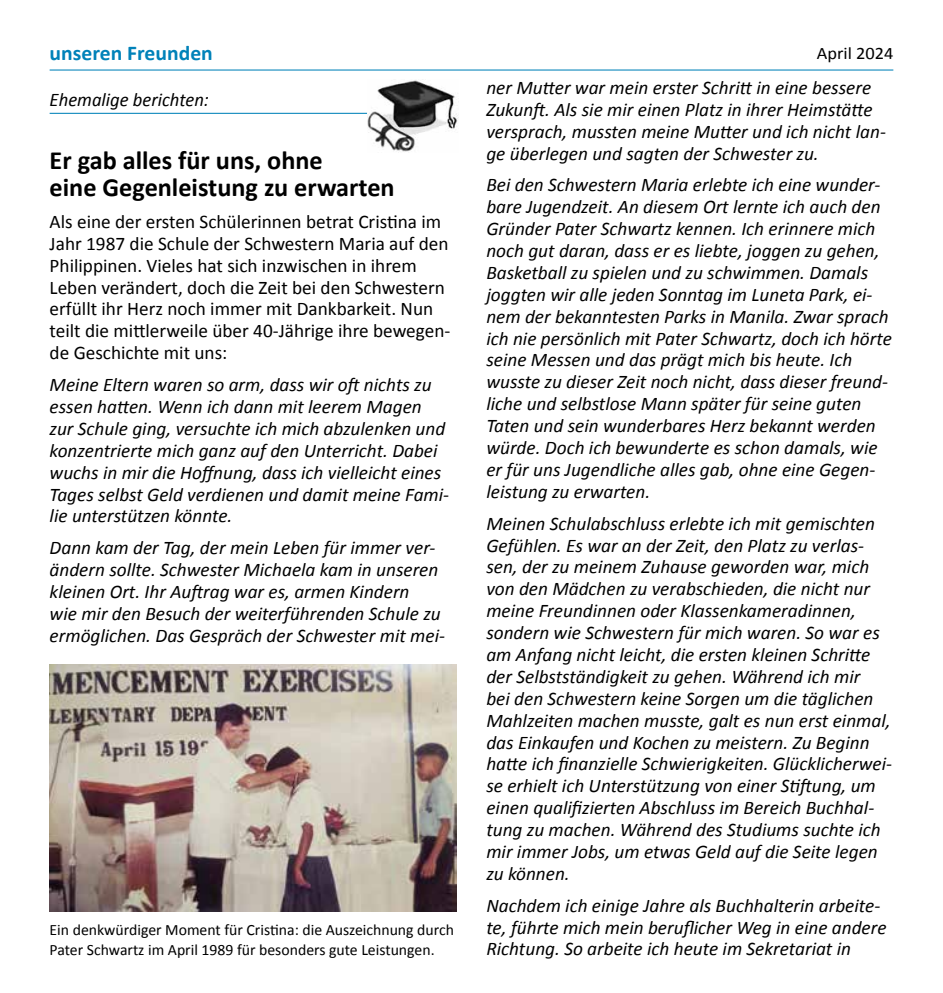
<style>
.page{position:relative;width:943px;height:993px;background:#fff}
.page>*{position:absolute;margin:0;border:0;box-sizing:border-box;transform-origin:0 0}
.t1{font:700 26.25px/26.8px "Calibri";color:#000}
.t2{font:700 21px "Calibri";color:#0082b9}
.t3{font:italic 19.25px/21.9px "Calibri";color:#000}
.t4{font:19.25px/21.9px "Calibri";color:#000}
.t5{font:17.5px "Calibri";color:#000;scale:1.05 1}
.t6{font:15.75px/19.2px "Calibri";color:#000}
</style>
<div class="page">
<hr style="left:50px;top:69px;width:843px;height:1px;background:#0082b9">
<img style="left:50px;top:664px;width:406px;height:246px">
<img style="left:367px;top:80px;width:92px;height:72px">
<hr style="left:50px;top:113px;width:317px;height:1px;background:#0082b9">
<p class="t2" style="left:50px;top:39px;width:165px">unseren Freunden</p>
<p class="t5" style="left:816px;top:41px;width:74px">April 2024</p>
<p class="t3" style="left:50px;top:87px;width:161px">Ehemalige berichten:</p>
<p class="t3" style="left:486px;top:76px;width:401px">ner Mutter war mein erster Schritt in eine bessere Zukunft. Als sie mir einen Platz in ihrer Heimstätte versprach, mussten meine Mutter und ich nicht lan&shy;ge überlegen und sagten der Schwester zu.</p>
<p class="t3" style="left:486px;top:173px;width:407px">Bei den Schwestern Maria erlebte ich eine wunder&shy;bare Jugendzeit. An diesem Ort lernte ich auch den Gründer Pater Schwartz kennen. Ich erinnere mich noch gut daran, dass er es liebte, joggen zu gehen, Basketball zu spielen und zu schwimmen. Damals joggten wir alle jeden Sonntag im Luneta Park, ei&shy;nem der bekanntesten Parks in Manila. Zwar sprach ich nie persönlich mit Pater Schwartz, doch ich hörte seine Messen und das prägt mich bis heute. Ich wusste zu dieser Zeit noch nicht, dass dieser freund&shy;liche und selbstlose Mann später für seine guten Taten und sein wunderbares Herz bekannt werden würde. Doch ich bewunderte es schon damals, wie er für uns Jugendliche alles gab, ohne eine Gegen&shy;leistung zu erwarten.</p>
<p class="t3" style="left:486px;top:511px;width:407px">Meinen Schulabschluss erlebte ich mit gemischten Gefühlen. Es war an der Zeit, den Platz zu verlas&shy;sen, der zu meinem Zuhause geworden war, mich von den Mädchen zu verabschieden, die nicht nur meine Freundinnen oder Klassenkameradinnen, sondern wie Schwestern für mich waren. So war es am Anfang nicht leicht, die ersten kleinen Schritte der Selbstständigkeit zu gehen. Während ich mir<br>bei den Schwestern keine Sorgen um die täglichen Mahlzeiten machen musste, galt es nun erst einmal, das Einkaufen und Kochen zu meistern. Zu Beginn hatte ich finanzielle Schwierigkeiten. Glücklicherwei&shy;se erhielt ich Unterstützung von einer Stiftung, um einen qualifizierten Abschluss im Bereich Buchhal&shy;tung zu machen. Während des Studiums suchte ich mir immer Jobs, um etwas Geld auf die Seite legen zu können.</p>
<p class="t3" style="left:486px;top:893px;width:402px">Nachdem ich einige Jahre als Buchhalterin arbeite&shy;te, führte mich mein beruflicher Weg in eine andere<br>Richtung. So arbeite ich heute im Sekretariat in</p>
<h1 class="t1" style="left:50px;top:146px;width:346px">Er gab alles für uns, ohne<br>eine Gegenleistung zu erwarten</h1>
<p class="t4" style="left:50px;top:210px;width:402px">Als eine der ersten Schülerinnen betrat Cristina im Jahr 1987 die Schule der Schwestern Maria auf den Philippinen. Vieles hat sich inzwischen in ihrem Leben verändert, doch die Zeit bei den Schwestern erfüllt ihr Herz noch immer mit Dankbarkeit. Nun teilt die mittlerweile über 40-Jährige ihre bewegen&shy;de Geschichte mit uns:</p>
<p class="t3" style="left:50px;top:373px;width:401px">Meine Eltern waren so arm, dass wir oft nichts zu essen hatten. Wenn ich dann mit leerem Magen zur Schule ging, versuchte ich mich abzulenken und konzentrierte mich ganz auf den Unterricht. Dabei wuchs in mir die Hoffnung, dass ich vielleicht eines Tages selbst Geld verdienen und damit meine Fami&shy;lie unterstützen könnte.</p>
<p class="t3" style="left:50px;top:536px;width:397px">Dann kam der Tag, der mein Leben für immer ver&shy;ändern sollte. Schwester Michaela kam in unseren kleinen Ort. Ihr Auftrag war es, armen Kindern<br>wie mir den Besuch der weiterführenden Schule zu ermöglichen. Das Gespräch der Schwester mit mei-</p>
<p class="t6" style="left:50px;top:919px;width:406px">Ein denkwürdiger Moment für Cristina: die Auszeichnung durch<br>Pater Schwartz im April 1989 für besonders gute Leistungen.</p>
</div>
